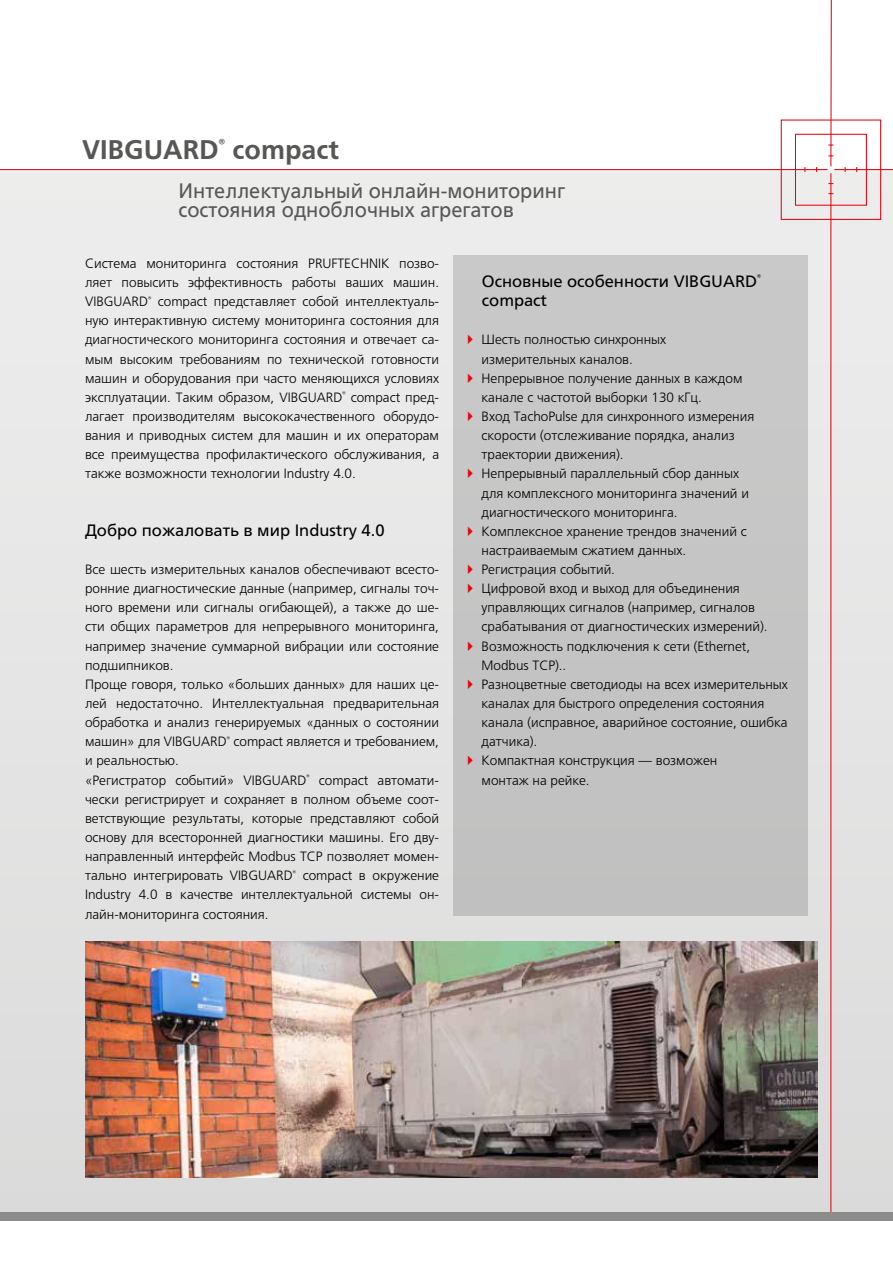
<style>
.page{position:relative;width:893px;height:1263px;background:#fff}
.page>*{position:absolute;margin:0;border:0;box-sizing:border-box;transform-origin:0 0}
.t1{font:700 27px "Frutiger LTCYR";color:#575756}
.t2{font:21px/19.2px "Frutiger LTCYR";color:#575756;scale:.95 1}
.t3{font:16.5px/19.8px "Frutiger LTCYR";color:#000}
.t4{font:300 13.5px/19.2px "Frutiger LTCYR";color:#000}
</style>
<div class="page">
<div style="left:0;top:170px;width:893px;height:1042px;background:#e7e7e6"></div>
<div style="left:454px;top:255px;width:354px;height:661px;background:#c5c5c5"></div>
<hr style="left:830px;top:173px;width:1px;height:1044px;background:#e30613">
<hr style="left:834px;top:169px;width:59px;height:1px;background:#e30613">
<hr style="left:830px;top:0;width:2px;height:166px;background:#e30613">
<div style="left:795px;top:134px;width:72px;height:72px;border:1px solid #e30613"></div>
<div style="left:781px;top:120px;width:100px;height:100px;border:1px solid #e30613"></div>
<hr style="left:0;top:169px;width:827px;height:1px;background:#e30613">
<div style="left:0;top:1212px;width:893px;height:8px;background:#8c8c8b"></div>
<img style="left:85px;top:941px;width:732px;height:237px">
<h1 class="t1" style="left:82px;top:134px;width:258px">VIBGUARD<sup>®</sup> compact</h1>
<h2 class="t2" style="left:179px;top:181px;width:408px">Интеллектуальный онлайн-мониторинг состояния одноблочных агрегатов</h2>
<p class="t4" style="left:85px;top:254px;width:356px;text-align:justify">Система мониторинга состояния PRUFTECHNIK позво&shy;ляет повысить эффективность работы ваших машин.<br>VIBGUARD<sup>®</sup> compact представляет собой интеллектуаль&shy;ную интерактивную систему мониторинга состояния для диагностического мониторинга состояния и отвечает са&shy;мым высоким требованиям по технической готовности машин и оборудования при часто меняющихся условиях эксплуатации. Таким образом, VIBGUARD<sup>®</sup> compact пред&shy;лагает производителям высококачественного оборудо&shy;вания и приводных систем для машин и их операторам все преимущества профилактического обслуживания, а также возможности технологии Industry 4.0.</p>
<p class="t3" style="left:85px;top:520px;width:301px">Добро пожаловать в мир Industry 4.0</p>
<p class="t4" style="left:85px;top:560px;width:356px">Все шесть измерительных каналов обеспечивают всесто&shy;ронние диагностические данные (например, сигналы точ&shy;ного времени или сигналы огибающей), а также до ше&shy;сти общих параметров для непрерывного мониторинга, например значение суммарной вибрации или состояние подшипников.<br>Проще говоря, только «больших данных» для наших це&shy;лей недостаточно. Интеллектуальная предварительная обработка и анализ генерируемых «данных о состоянии машин» для VIBGUARD<sup>®</sup> compact является и требованием, и реальностью.<br>«Регистратор событий» VIBGUARD<sup>®</sup> compact автомати&shy;чески регистрирует и сохраняет в полном объеме соот&shy;ветствующие результаты, которые представляют собой основу для всесторонней диагностики машины. Его дву&shy;направленный интерфейс Modbus TCP позволяет момен&shy;тально интегрировать VIBGUARD<sup>®</sup> compact в окружение Industry 4.0 в качестве интеллектуальной системы он&shy;лайн-мониторинга состояния.</p>
<p class="t3" style="left:482px;top:271px;width:280px">Основные особенности VIBGUARD<sup>® </sup>compact</p>
<p class="t4" style="left:482px;top:330px;width:308px">Шесть полностью синхронных<br>измерительных каналов.<br>Непрерывное получение данных в каждом<br>канале с частотой выборки 130 кГц.<br>Вход TachoPulse для синхронного измерения скорости (отслеживание порядка, анализ траектории движения).<br>Непрерывный параллельный сбор данных<br>для комплексного мониторинга значений и диагностического мониторинга.<br>Комплексное хранение трендов значений с настраиваемым сжатием данных.<br>Регистрация событий.<br>Цифровой вход и выход для объединения управляющих сигналов (например, сигналов срабатывания от диагностических измерений).<br>Возможность подключения к сети (Ethernet, Modbus TCP)..<br>Разноцветные светодиоды на всех измерительных каналах для быстрого определения состояния канала (исправное, аварийное состояние, ошибка датчика).<br>Компактная конструкция — возможен<br>монтаж на рейке.</p>
</div>
